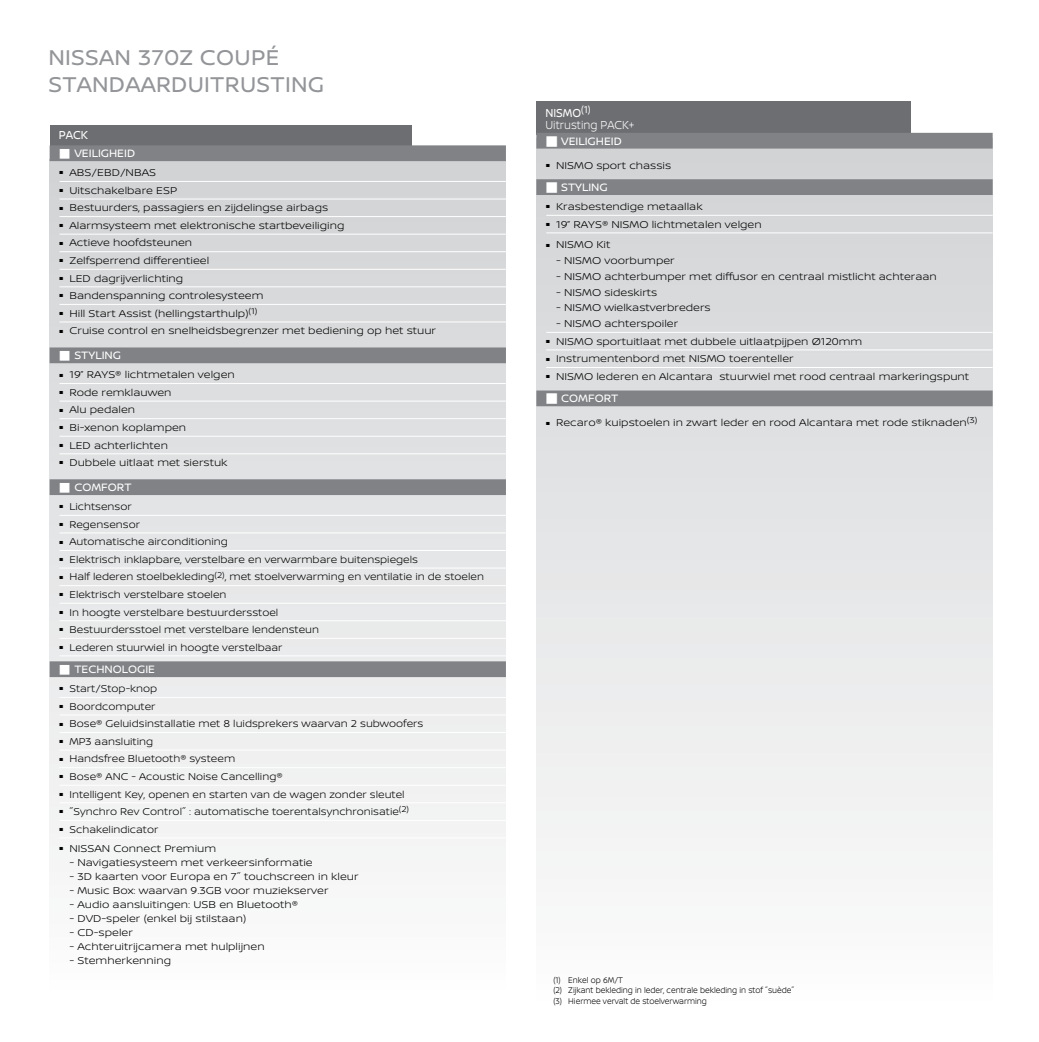
<style>
.page{position:relative;width:1039px;height:1042px;background:#fff}
.page>*{position:absolute;margin:0;border:0;box-sizing:border-box;transform-origin:0 0}
.t1{font:22.75px/26.2px "Nissan Brand";letter-spacing:.01em;color:#939598}
.t2{font:300 12.25px/12.2px "Nissan Brand";color:#fff;scale:.9 1}
.t3{font:12.25px "Nissan Brand";color:#fff;scale:.9 1}
.t4{font:11.38px "Nissan Brand";color:#fff}
.t5{font:300 10.5px "Nissan Brand";color:#000;scale:1.1 1}
.t6{font:300 10.5px "Nissan Brand";color:#000;scale:1.05 1}
.t7{font:300 8.75px/10.5px "Nissan Brand";color:#000;scale:.9 1}
.s1{font-weight:400}
</style>
<div class="page">
<div style="left:50px;top:160px;width:456px;height:832px;background:linear-gradient(to bottom,#d1d3d4,#fcfcfc)"></div>
<div style="left:50px;top:125px;width:361px;height:34px;background:#6d6e71"></div>
<div style="left:50px;top:145px;width:456px;height:16px;background:#808285"></div>
<hr style="left:60px;top:181px;width:446px;height:1px;background:#fff">
<hr style="left:60px;top:199px;width:446px;height:1px;background:#fff">
<hr style="left:60px;top:216px;width:446px;height:1px;background:#fff">
<hr style="left:60px;top:234px;width:446px;height:1px;background:#fff">
<hr style="left:60px;top:251px;width:446px;height:1px;background:#fff">
<hr style="left:60px;top:269px;width:446px;height:1px;background:#fff">
<hr style="left:60px;top:286px;width:446px;height:1px;background:#fff">
<hr style="left:60px;top:304px;width:446px;height:1px;background:#fff">
<hr style="left:60px;top:322px;width:446px;height:1px;background:#fff">
<div style="left:50px;top:347px;width:456px;height:16px;background:#808285"></div>
<hr style="left:60px;top:383px;width:446px;height:1px;background:#fff">
<hr style="left:60px;top:401px;width:446px;height:1px;background:#fff">
<hr style="left:60px;top:418px;width:446px;height:1px;background:#fff">
<hr style="left:60px;top:436px;width:446px;height:1px;background:#fff">
<hr style="left:60px;top:453px;width:446px;height:1px;background:#fff">
<div style="left:50px;top:479px;width:456px;height:16px;background:#808285"></div>
<hr style="left:60px;top:515px;width:446px;height:1px;background:#fff">
<hr style="left:60px;top:533px;width:446px;height:1px;background:#fff">
<hr style="left:60px;top:550px;width:446px;height:1px;background:#fff">
<hr style="left:60px;top:568px;width:446px;height:1px;background:#fff">
<hr style="left:60px;top:585px;width:446px;height:1px;background:#fff">
<hr style="left:60px;top:603px;width:446px;height:1px;background:#fff">
<hr style="left:60px;top:620px;width:446px;height:1px;background:#fff">
<hr style="left:60px;top:638px;width:446px;height:1px;background:#fff">
<hr style="left:60px;top:655px;width:446px;height:1px;background:#fff">
<div style="left:50px;top:661px;width:456px;height:16px;background:#808285"></div>
<hr style="left:60px;top:697px;width:446px;height:1px;background:#fff">
<hr style="left:60px;top:715px;width:446px;height:1px;background:#fff">
<hr style="left:60px;top:732px;width:446px;height:1px;background:#fff">
<hr style="left:60px;top:750px;width:446px;height:1px;background:#fff">
<hr style="left:60px;top:767px;width:446px;height:1px;background:#fff">
<hr style="left:60px;top:785px;width:446px;height:1px;background:#fff">
<hr style="left:60px;top:802px;width:446px;height:1px;background:#fff">
<hr style="left:60px;top:820px;width:446px;height:1px;background:#fff">
<hr style="left:60px;top:837px;width:446px;height:1px;background:#fff">
<div style="left:536px;top:138px;width:456px;height:865px;background:linear-gradient(to bottom,#d1d2d4,#fcfcfc)"></div>
<div style="left:536px;top:102px;width:374px;height:33px;background:#6d6e71"></div>
<div style="left:536px;top:133px;width:456px;height:16px;background:#808285"></div>
<div style="left:536px;top:179px;width:456px;height:16px;background:#808285"></div>
<hr style="left:546px;top:215px;width:446px;height:1px;background:#fff">
<hr style="left:546px;top:233px;width:446px;height:1px;background:#fff">
<hr style="left:546px;top:332px;width:446px;height:1px;background:#fff">
<hr style="left:546px;top:350px;width:446px;height:1px;background:#fff">
<hr style="left:546px;top:367px;width:446px;height:1px;background:#fff">
<div style="left:536px;top:390px;width:456px;height:16px;background:#808285"></div>
<h1 class="t1" style="left:48px;top:44px;width:277px">NISSAN 370Z COUPÉ<br>STANDAARDUITRUSTING</h1>
<p class="t3" style="left:59px;top:126px;width:34px">PACK</p>
<p class="t4" style="left:60px;top:145px;width:77px">■ VEILIGHEID</p>
<p class="t5" style="left:60px;top:165px;width:89px">■ ABS/EBD/NBAS</p>
<p class="t5" style="left:60px;top:183px;width:108px">■ Uitschakelbare ESP</p>
<p class="t5" style="left:60px;top:200px;width:246px">■ Bestuurders, passagiers en zijdelingse airbags</p>
<p class="t5" style="left:60px;top:218px;width:260px">■ Alarmsysteem met elektronische startbeveiliging</p>
<p class="t5" style="left:60px;top:235px;width:122px">■ Actieve hoofdsteunen</p>
<p class="t5" style="left:60px;top:253px;width:138px">■ Zelfsperrend differentieel</p>
<p class="t5" style="left:60px;top:270px;width:114px">■ LED dagrijverlichting</p>
<p class="t5" style="left:60px;top:288px;width:187px">■ Bandenspanning controlesysteem</p>
<p class="t5" style="left:60px;top:306px;width:181px">■ Hill Start Assist (hellingstarthulp)<sup>(1)</sup></p>
<p class="t5" style="left:60px;top:323px;width:344px">■ Cruise control en snelheidsbegrenzer met bediening op het stuur</p>
<p class="t4" style="left:60px;top:347px;width:63px">■ STYLING</p>
<p class="t5" style="left:60px;top:367px;width:161px">■ 19” RAYS® lichtmetalen velgen</p>
<p class="t5" style="left:60px;top:385px;width:103px">■ Rode remklauwen</p>
<p class="t5" style="left:60px;top:402px;width:70px">■ Alu pedalen</p>
<p class="t5" style="left:60px;top:420px;width:117px">■ Bi-xenon koplampen</p>
<p class="t5" style="left:60px;top:437px;width:100px">■ LED achterlichten</p>
<p class="t5" style="left:60px;top:455px;width:154px">■ Dubbele uitlaat met sierstuk</p>
<p class="t4" style="left:60px;top:479px;width:73px">■ COMFORT</p>
<p class="t6" style="left:60px;top:499px;width:70px">■ Lichtsensor</p>
<p class="t6" style="left:60px;top:516px;width:78px">■ Regensensor</p>
<p class="t6" style="left:60px;top:534px;width:162px">■ Automatische airconditioning</p>
<p class="t6" style="left:60px;top:552px;width:343px">■ Elektrisch inklapbare, verstelbare en verwarmbare buitenspiegels</p>
<p class="t6" style="left:60px;top:569px;width:406px">■ Half lederen stoelbekleding<sup>(2)</sup>, met stoelverwarming en ventilatie in de stoelen</p>
<p class="t6" style="left:60px;top:587px;width:160px">■ Elektrisch verstelbare stoelen</p>
<p class="t6" style="left:60px;top:604px;width:210px">■ In hoogte verstelbare bestuurdersstoel</p>
<p class="t6" style="left:60px;top:622px;width:249px">■ Bestuurdersstoel met verstelbare lendensteun</p>
<p class="t6" style="left:60px;top:639px;width:214px">■ Lederen stuurwiel in hoogte verstelbaar</p>
<p class="t4" style="left:60px;top:661px;width:97px">■ TECHNOLOGIE</p>
<p class="t6" style="left:60px;top:681px;width:95px">■ Start/Stop-knop</p>
<p class="t6" style="left:60px;top:698px;width:93px">■ Boordcomputer</p>
<p class="t6" style="left:60px;top:716px;width:348px">■ Bose® Geluidsinstallatie met 8 luidsprekers waarvan 2 subwoofers</p>
<p class="t6" style="left:60px;top:734px;width:91px">■ MP3 aansluiting</p>
<p class="t6" style="left:60px;top:751px;width:169px">■ Handsfree Bluetooth® systeem</p>
<p class="t6" style="left:60px;top:769px;width:214px">■ Bose® ANC - Acoustic Noise Cancelling®</p>
<p class="t6" style="left:60px;top:786px;width:330px">■ Intelligent Key, openen en starten van de wagen zonder sleutel</p>
<p class="t6" style="left:60px;top:804px;width:334px">■ ˝Synchro Rev Control˝ : automatische toerentalsynchronisatie<sup>(2)</sup></p>
<p class="t6" style="left:60px;top:821px;width:96px">■ Schakelindicator</p>
<p class="t5" style="left:60px;top:840px;width:144px">■ NISSAN Connect Premium</p>
<p class="t5" style="left:69px;top:854px;width:223px">- Navigatiesysteem met verkeersinformatie</p>
<p class="t5" style="left:69px;top:868px;width:264px">- 3D kaarten voor Europa en 7˝ touchscreen in kleur</p>
<p class="t5" style="left:69px;top:882px;width:237px">- Music Box: waarvan 9.3GB voor muziekserver</p>
<p class="t5" style="left:69px;top:896px;width:209px">- Audio aansluitingen: USB en Bluetooth®</p>
<p class="t5" style="left:69px;top:910px;width:162px">- DVD-speler (enkel bij stilstaan)</p>
<p class="t5" style="left:69px;top:924px;width:59px">- CD-speler</p>
<p class="t5" style="left:69px;top:938px;width:179px">- Achteruitrijcamera met hulplijnen</p>
<p class="t5" style="left:69px;top:952px;width:94px">- Stemherkenning</p>
<p class="t2" style="left:545px;top:106px;width:100px"><span class="s1">NISMO</span><sup>(1)<br></sup>Uitrusting PACK+</p>
<p class="t4" style="left:546px;top:132px;width:77px">■ VEILIGHEID</p>
<p class="t5" style="left:546px;top:157px;width:115px">■ NISMO sport chassis</p>
<p class="t4" style="left:546px;top:179px;width:63px">■ STYLING</p>
<p class="t5" style="left:546px;top:199px;width:144px">■ Krasbestendige metaallak</p>
<p class="t5" style="left:546px;top:217px;width:197px">■ 19” RAYS® NISMO lichtmetalen velgen</p>
<p class="t5" style="left:546px;top:237px;width:60px">■ NISMO Kit</p>
<p class="t5" style="left:556px;top:253px;width:109px">- NISMO voorbumper</p>
<p class="t5" style="left:556px;top:269px;width:347px">- NISMO achterbumper met diffusor en centraal mistlicht achteraan</p>
<p class="t5" style="left:556px;top:284px;width:93px">- NISMO sideskirts</p>
<p class="t5" style="left:556px;top:300px;width:142px">- NISMO wielkastverbreders</p>
<p class="t5" style="left:556px;top:316px;width:112px">- NISMO achterspoiler</p>
<p class="t5" style="left:546px;top:334px;width:289px">■ NISMO sportuitlaat met dubbele uitlaatpijpen Ø120mm</p>
<p class="t5" style="left:546px;top:351px;width:226px">■ Instrumentenbord met NISMO toerenteller</p>
<p class="t5" style="left:546px;top:369px;width:386px">■ NISMO lederen en Alcantara stuurwiel met rood centraal markeringspunt</p>
<p class="t4" style="left:546px;top:390px;width:73px">■ COMFORT</p>
<p class="t5" style="left:546px;top:415px;width:393px">■ Recaro® kuipstoelen in zwart leder en rood Alcantara met rode stiknaden<sup>(3)</sup></p>
<p class="t7" style="left:553px;top:974px;width:269px">(1) Enkel op 6M/T<br>(2) Zijkant bekleding in leder, centrale bekleding in stof ˝suède˝ (3) Hiermee vervalt de stoelverwarming</p>
</div>
